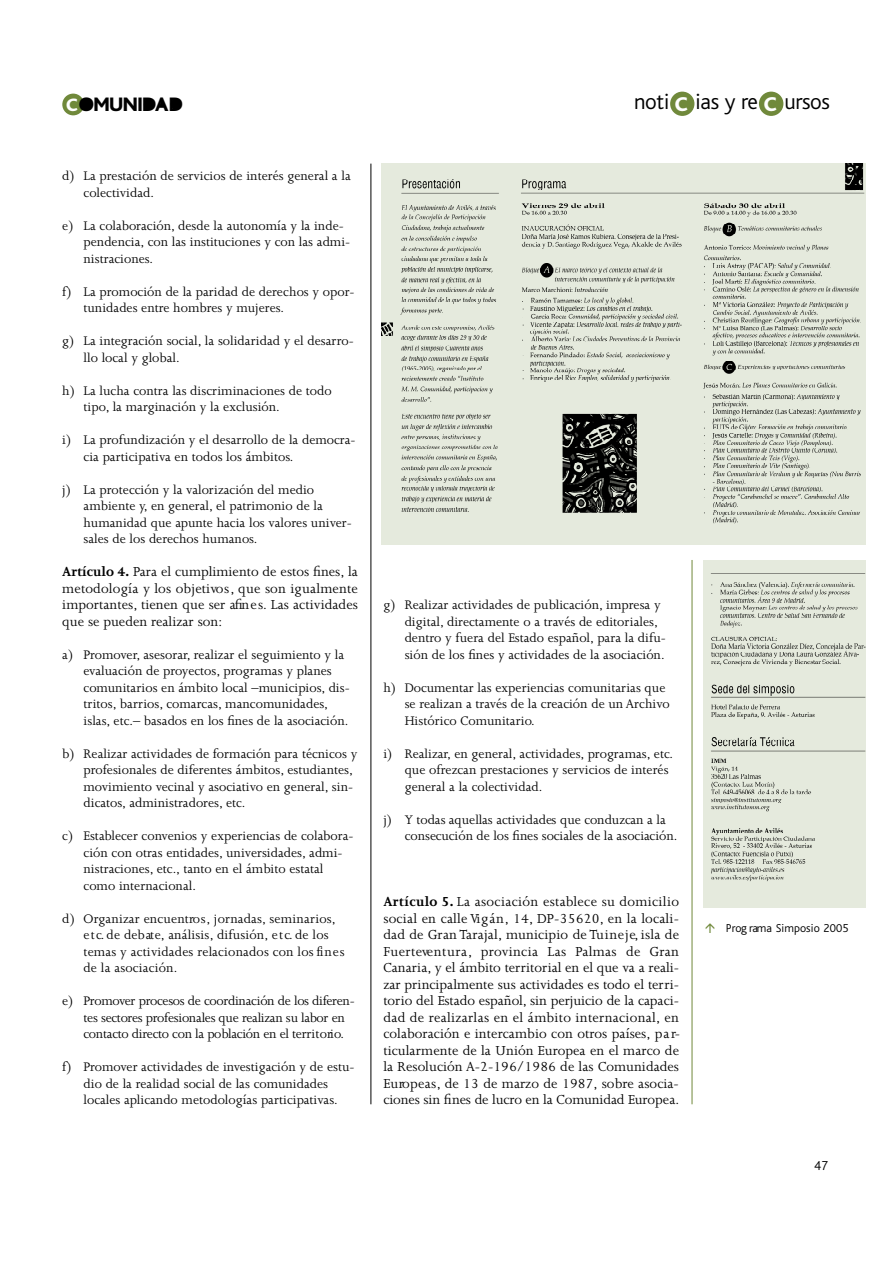
<style>
.page{position:relative;width:893px;height:1263px;background:#fff}
.page>*{position:absolute;margin:0;border:0;box-sizing:border-box;transform-origin:0 0}
.t1{font:300 22.8px "Bliss";letter-spacing:-.015em;color:#000}
.t2{font:800 20.4px "Bliss";color:#000}
.t3{font:15px/16.5px "Joanna";color:#000;text-align:justify}
.t4{font:14.25px/16.5px "Joanna";color:#000}
.t5{font:14.25px/16.5px "Joanna";letter-spacing:-.025em;color:#000}
.t6{font:300 13.5px "Bliss";color:#000}
.t7{font:300 12px "Bliss";letter-spacing:.01em;color:#000}
.s1{font-size:18.75px;color:#fff}
.s2{font-weight:700}
.s3{font-weight:800;font-size:20.85px;color:#fff}
</style>
<div class="page">
<svg style="left:759px;top:92px;width:24px;height:24px"></svg>
<svg style="left:670px;top:92px;width:24px;height:24px"></svg>
<hr style="left:370px;top:164px;width:1px;height:940px;background:#000">
<hr style="left:691px;top:560px;width:1px;height:544px;background:#70893b">
<svg style="left:62px;top:94px;width:30px;height:21px"></svg>
<svg style="left:171px;top:98px;width:10px;height:12px"></svg>
<svg style="left:144px;top:99px;width:21px;height:11px"></svg>
<img style="left:381px;top:164px;width:484px;height:380px">
<img style="left:704px;top:560px;width:161px;height:348px">
<h2 class="t2" style="left:66px;top:95px;width:118px"><span class="s1">C</span>O M U N IDAD</h2>
<p class="t4" style="left:84px;top:169px;width:269px;text-indent:-21px">d) La prestación de servicios de interés general a la colectividad.</p>
<p class="t4" style="left:84px;top:219px;width:268px;text-indent:-21px">e) La colaboración, desde la autonomía y la inde&shy;pendencia, con las instituciones y con las admi&shy;nistraciones.</p>
<p class="t4" style="left:84px;top:285px;width:272px;text-indent:-21px">f) La promoción de la paridad de derechos y opor&shy;tunidades entre hombres y mujeres.</p>
<p class="t4" style="left:84px;top:334px;width:272px;text-indent:-21px">g) La integración social, la solidaridad y el desarro&shy;llo local y global.</p>
<p class="t4" style="left:84px;top:384px;width:249px;text-indent:-21px">h) La lucha contra las discriminaciones de todo tipo, la marginación y la exclusión.</p>
<p class="t4" style="left:84px;top:433px;width:273px;text-indent:-21px">i) La profundización y el desarrollo de la democra&shy;cia participativa en todos los ámbitos.</p>
<p class="t4" style="left:84px;top:483px;width:270px;text-indent:-21px">j) La protección y la valorización del medio ambiente y, en general, el patrimonio de la humanidad que apunte hacia los valores univer&shy;sales de los derechos humanos.</p>
<p class="t3" style="left:62px;top:565px;width:297px"><span class="s2">Artículo 4.</span> Para el cumplimiento de estos fines, la metodología y los objetivo s , que son igualmente im p o rta n te s, tienen que ser afin e s. Las actividades que se pueden realizar son:</p>
<p class="t4" style="left:84px;top:648px;width:268px;text-indent:-21px">a) Promover, asesorar, realizar el seguimiento y la evaluación de proyectos, programas y planes comunitarios en ámbito local –municipios, dis&shy;tritos, barrios, comarcas, mancomunidades, islas, etc.– basados en los fines de la asociación.</p>
<p class="t4" style="left:84px;top:747px;width:275px;text-indent:-21px">b) Realizar actividades de formación para técnicos y profesionales de diferentes ámbitos, estudiantes, movimiento vecinal y asociativo en general, sin&shy;dicatos, administradores, etc.</p>
<p class="t4" style="left:84px;top:829px;width:271px;text-indent:-21px">c) Establecer convenios y experiencias de colabora&shy;ción con otras entidades, universidades, admi&shy;nistraciones, etc., tanto en el ámbito estatal como internacional.</p>
<p class="t4" style="left:84px;top:912px;width:262px;text-indent:-21px">d ) O rganizar encuentro s , jo rn a d a s, se m in a rio s, e t c. de deb at e, a n á lisis, d ifu sió n , e t c. de los temas y actividades relacionados con los fin e s de la asociación.</p>
<p class="t5" style="left:84px;top:994px;width:273px;text-indent:-21px">e ) P ro m over procesos de coordinación de los dife re n&shy;tes sectores pro fesionales que realizan su labor en contacto directo con la población en el territo rio.</p>
<p class="t4" style="left:62px;top:1060px;width:294px;text-align:center">f) Promover actividades de investigación y de estu&shy;dio de la realidad social de las comunidades<br>locales aplicando metodologías participativas.</p>
<h1 class="t1" style="left:634px;top:91px;width:197px">noti <span class="s3">C</span> ias y re <span class="s3">C</span> u rso s</h1>
<p class="t4" style="left:404px;top:598px;width:262px;text-indent:-21px">g) Realizar actividades de publicación, impresa y digital, directamente o a través de editoriales, dentro y fuera del Estado español, para la difu&shy;sión de los fines y actividades de la asociación.</p>
<p class="t4" style="left:404px;top:681px;width:267px;text-indent:-21px">h) Documentar las experiencias comunitarias que se realizan a través de la creación de un Archivo<br>Histórico Comunitario.</p>
<p class="t4" style="left:404px;top:747px;width:270px;text-indent:-21px">i) Realizar, en general, actividades, programas, etc. que ofrezcan prestaciones y servicios de interés general a la colectividad.</p>
<p class="t4" style="left:404px;top:813px;width:274px;text-indent:-21px">j) Y todas aquellas actividades que conduzcan a la consecución de los fines sociales de la asociación.</p>
<p class="t3" style="left:383px;top:895px;width:298px"><span class="s2">Artículo 5.</span> La asociación establece su domicilio social en calle Vig á n , 1 4 , D P - 3 5 6 2 0 , en la locali&shy;dad de Gran Ta ra ja l, municipio de Tu in e je, isla de F u e rteve n tu r a , p rovincia Las Palmas de Gran Canaria, y el ámbito territorial en el que va a reali&shy;zar principalmente sus actividades es todo el terri&shy;torio del Estado español, sin perjuicio de la capaci&shy;dad de realizarlas en el ámbito intern a c io n a l, e n c o laboración e intercambio con otros países, p a r&shy;tic u la rmente de la Unión Europea en el marco de la Resolución A-2-196/1986 de las Comu n id a d e s E u ro p e a s , de 13 de marzo de 1987, so b re asocia&shy;ciones sin fines de lucro en la Comunidad Europea.</p>
<p class="t7" style="left:726px;top:923px;width:124px">P rog rama Simposio 2005</p>
<p class="t6" style="left:814px;top:1160px;width:15px">47</p>
</div>
